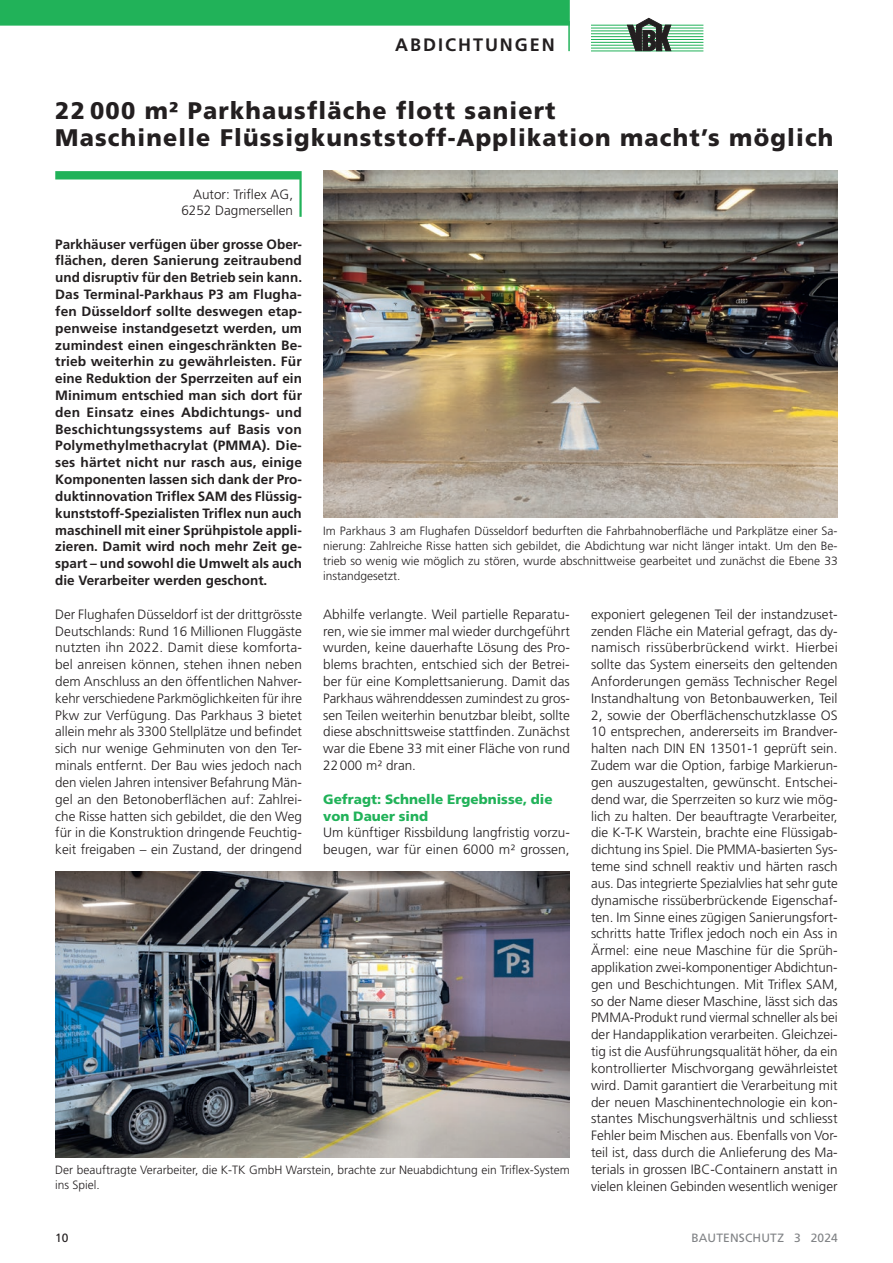
<style>
.page{position:relative;width:893px;height:1263px;background:#fff}
.page>*{position:absolute;margin:0;border:0;box-sizing:border-box;transform-origin:0 0}
.t1{font:900 24px/27px "Frutiger LT Std";letter-spacing:.05em;color:#231f20}
.t2{font:700 18px "Frutiger LT Std";letter-spacing:.11em;color:#231f20}
.t3{font:300 13.5px/16.8px "Frutiger LT Std";color:#231f20;text-align:justify}
.t4{font:700 13.5px/16.8px "Frutiger LT Std";color:#231f20;text-align:justify}
.t5{font:900 13.5px/16.8px "Frutiger LT Std";color:#21b259}
.t6{font:300 12px/15px "Frutiger LT Std";color:#231f20;text-align:justify}
.t7{font:12px "Frutiger LT Std";letter-spacing:.015em;color:#808285}
.t8{font:12px "Frutiger LT Std";color:#231f20}
</style>
<div class="page">
<hr style="left:591px;top:25px;width:112px;height:1px;background:#21b259">
<hr style="left:591px;top:28px;width:112px;height:1px;background:#21b259">
<hr style="left:591px;top:31px;width:112px;height:1px;background:#21b259">
<hr style="left:591px;top:34px;width:112px;height:1px;background:#21b259">
<hr style="left:591px;top:36px;width:112px;height:1px;background:#21b259">
<hr style="left:591px;top:51px;width:112px;height:1px;background:#21b259">
<hr style="left:591px;top:39px;width:112px;height:1px;background:#21b259">
<hr style="left:591px;top:42px;width:112px;height:1px;background:#21b259">
<hr style="left:591px;top:45px;width:112px;height:1px;background:#21b259">
<hr style="left:591px;top:48px;width:112px;height:1px;background:#21b259">
<svg style="left:627px;top:18px;width:44px;height:33px"></svg>
<svg style="left:55px;top:171px;width:247px;height:46px"></svg>
<img style="left:323px;top:170px;width:515px;height:348px">
<img style="left:55px;top:871px;width:515px;height:286px">
<div style="left:0;top:0;width:570px;height:26px;background:#21b259"></div>
<hr style="left:568px;top:21px;width:2px;height:30px;background:#21b259">
<h2 class="t2" style="left:395px;top:34px;width:161px">ABDICHTUNGEN</h2>
<h1 class="t1" style="left:55px;top:97px;width:779px">22 000 m² Parkhausfläche flott saniert<br>Maschinelle Flüssigkunststoff-Applikation macht’s möglich</h1>
<p class="t3" style="left:181px;top:186px;width:113px;text-align:right">Autor: Triflex AG,<br>6252 Dagmersellen</p>
<p class="t4" style="left:55px;top:236px;width:248px">Parkhäuser verfügen über grosse Ober&shy;flächen, deren Sanierung zeitraubend und disruptiv für den Betrieb sein kann.<br>Das Terminal-Parkhaus P3 am Flugha&shy;fen Düsseldorf sollte deswegen etap&shy;penweise instandgesetzt werden, um zumindest einen eingeschränkten Be&shy;trieb weiterhin zu gewährleisten. Für eine Reduktion der Sperrzeiten auf ein Minimum entschied man sich dort für den Einsatz eines Abdichtungs- und Beschichtungssystems auf Basis von Polymethylmethacrylat (PMMA). Die&shy;ses härtet nicht nur rasch aus, einige Komponenten lassen sich dank der Pro&shy;duktinnovation Triflex SAM des Flüssig&shy;kunststoff-Spezialisten Triflex nun auch maschinell mit einer Sprühpistole appli&shy;zieren. Damit wird noch mehr Zeit ge&shy;spart – und sowohl die Umwelt als auch die Verarbeiter werden geschont.</p>
<p class="t3" style="left:55px;top:606px;width:248px">Der Flughafen Düsseldorf ist der drittgrösste Deutschlands: Rund 16 Millionen Fluggäste nutzten ihn 2022. Damit diese komforta&shy;bel anreisen können, stehen ihnen neben dem Anschluss an den öffentlichen Nahver&shy;kehr verschiedene Parkmöglichkeiten für ihre Pkw zur Verfügung. Das Parkhaus 3 bietet allein mehr als 3300 Stellplätze und befindet sich nur wenige Gehminuten von den Ter&shy;minals entfernt. Der Bau wies jedoch nach den vielen Jahren intensiver Befahrung Män&shy;gel an den Betonoberflächen auf: Zahlrei&shy;che Risse hatten sich gebildet, die den Weg für in die Konstruktion dringende Feuchtig&shy;keit freigaben – ein Zustand, der dringend</p>
<p class="t3" style="left:323px;top:606px;width:248px">Abhilfe verlangte. Weil partielle Reparatu&shy;ren, wie sie immer mal wieder durchgeführt wurden, keine dauerhafte Lösung des Pro&shy;blems brachten, entschied sich der Betrei&shy;ber für eine Komplettsanierung. Damit das Parkhaus währenddessen zumindest zu gros&shy;sen Teilen weiterhin benutzbar bleibt, sollte diese abschnittsweise stattfinden. Zunächst war die Ebene 33 mit einer Fläche von rund 22000 m² dran.</p>
<p class="t6" style="left:323px;top:523px;width:516px">Im Parkhaus 3 am Flughafen Düsseldorf bedurften die Fahrbahnoberfläche und Parkplätze einer Sa&shy;nierung: Zahlreiche Risse hatten sich gebildet, die Abdichtung war nicht länger intakt. Um den Be&shy;trieb so wenig wie möglich zu stören, wurde abschnittweise gearbeitet und zunächst die Ebene 33 instandgesetzt.</p>
<p class="t3" style="left:591px;top:606px;width:248px">exponiert gelegenen Teil der instandzuset&shy;zenden Fläche ein Material gefragt, das dy&shy;namisch rissüberbrückend wirkt. Hierbei sollte das System einerseits den geltenden Anforderungen gemäss Technischer Regel Instandhaltung von Betonbauwerken, Teil 2, sowie der Oberflächenschutzklasse OS 10 entsprechen, andererseits im Brandver&shy;halten nach DIN EN 13501-1 geprüft sein.<br>Zudem war die Option, farbige Markierun&shy;gen auszugestalten, gewünscht. Entschei&shy;dend war, die Sperrzeiten so kurz wie mög&shy;lich zu halten. Der beauftragte Verarbeiter, die K-T-K Warstein, brachte eine Flüssigab&shy;dichtung ins Spiel. Die PMMA-basierten Sys&shy;teme sind schnell reaktiv und härten rasch aus. Das integrierte Spezialvlies hat sehr gute dynamische rissüberbrückende Eigenschaf&shy;ten. Im Sinne eines zügigen Sanierungsfort&shy;schritts hatte Triflex jedoch noch ein Ass in Ärmel: eine neue Maschine für die Sprüh&shy;applikation zwei-komponentiger Abdichtun&shy;gen und Beschichtungen. Mit Triflex SAM, so der Name dieser Maschine, lässt sich das PMMA-Produkt rund viermal schneller als bei der Handapplikation verarbeiten. Gleichzei&shy;tig ist die Ausführungsqualität höher, da ein kontrollierter Mischvorgang gewährleistet wird. Damit garantiert die Verarbeitung mit der neuen Maschinentechnologie ein kon&shy;stantes Mischungsverhältnis und schliesst Fehler beim Mischen aus. Ebenfalls von Vor&shy;teil ist, dass durch die Anlieferung des Ma&shy;terials in grossen IBC-Containern anstatt in vielen kleinen Gebinden wesentlich weniger</p>
<p class="t5" style="left:323px;top:790px;width:231px">Gefragt: Schnelle Ergebnisse, die von Dauer sind</p>
<p class="t3" style="left:323px;top:824px;width:248px">Um künftiger Rissbildung langfristig vorzu&shy;beugen, war für einen 6000 m² grossen,</p>
<p class="t6" style="left:55px;top:1162px;width:516px">Der beauftragte Verarbeiter, die K-TK GmbH Warstein, brachte zur Neuabdichtung ein Triflex-System ins Spiel.</p>
<p class="t8" style="left:55px;top:1231px;width:15px">10</p>
<p class="t7" style="left:692px;top:1231px;width:148px">BAUTENSCHUTZ 3 2024</p>
</div>
